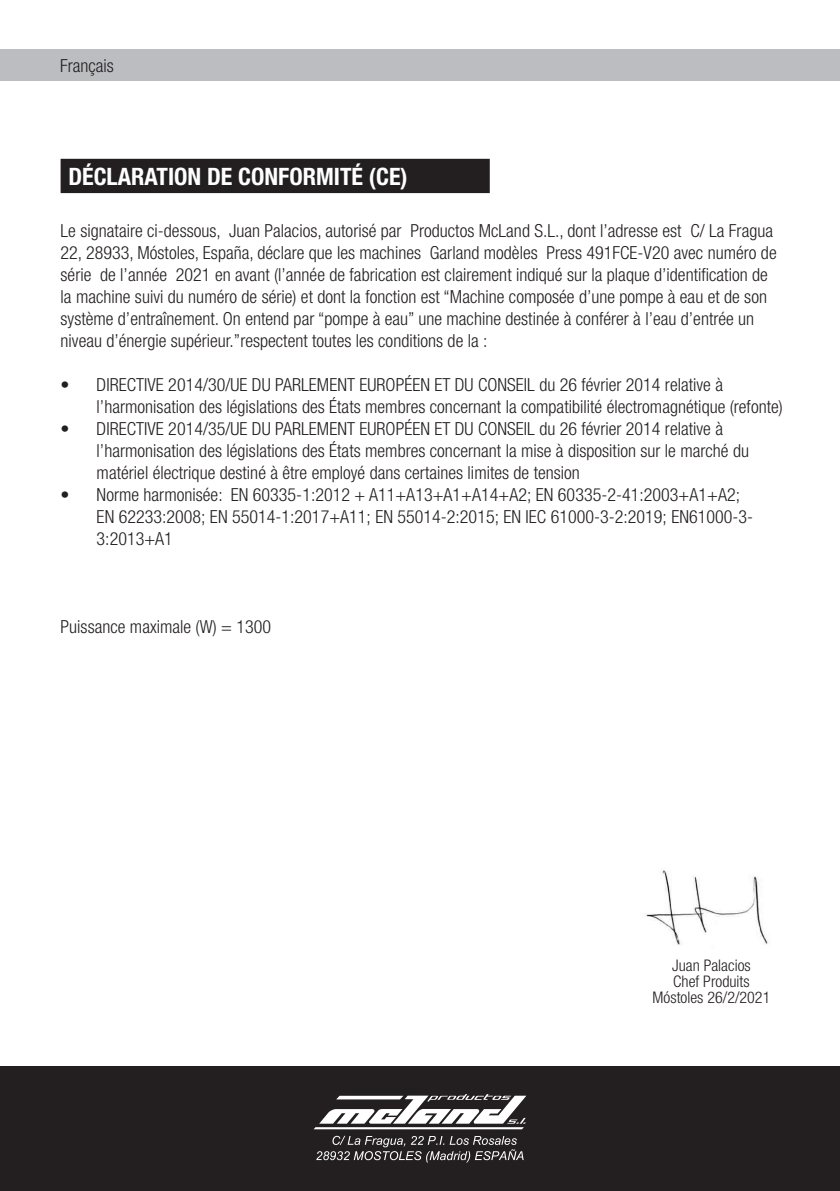
<style>
.page{position:relative;width:840px;height:1191px;background:#fff}
.page>*{position:absolute;margin:0;border:0;box-sizing:border-box;transform-origin:0 0}
.t1{font:700 condensed 24px "Helvetica Neue";color:#fff}
.t2{font:300 condensed 18px/22px "Helvetica Neue";color:#231f20}
.t3{font:300 condensed 16px/16px "Helvetica Neue";color:#231f20;text-align:center}
</style>
<div class="page">
<div style="left:0;top:50px;width:839px;height:31px;background:#bcbdc0"></div>
<div style="left:62px;top:160px;width:426px;height:32px;background:#231f20"></div>
<div style="left:61px;top:159px;width:428px;height:34px;border:2px solid #231f20"></div>
<img style="left:645px;top:870px;width:124px;height:75px">
<div style="left:0;top:1066px;width:839px;height:124px;background:#231f20"></div>
<svg style="left:314px;top:1094px;width:212px;height:35px"></svg>
<svg style="left:316px;top:1135px;width:207px;height:27px"></svg>
<p class="t2" style="left:60px;top:55px;width:55px">Français</p>
<h1 class="t1" style="left:68px;top:162px;width:340px">DÉCLARATION DE CONFORMITÉ (CE)</h1>
<p class="t2" style="left:61px;top:220px;width:717px">Le signataire ci-dessous, Juan Palacios, autorisé par Productos McLand S.L., dont l’adresse est C/ La Fragua 22, 28933, Móstoles, España, déclare que les machines Garland modèles Press 491FCE-V20 avec numéro de série de l’année 2021 en avant (l’année de fabrication est clairement indiqué sur la plaque d’identification de la machine suivi du numéro de série) et dont la fonction est “Machine composée d’une pompe à eau et de son système d’entraînement. On entend par “pompe à eau” une machine destinée à conférer à l’eau d’entrée un niveau d’énergie supérieur.”respectent toutes les conditions de la :</p>
<p class="t2" style="left:97px;top:373px;width:687px;text-indent:-36px">• DIRECTIVE 2014/30/UE DU PARLEMENT EUROPÉEN ET DU CONSEIL du 26 février 2014 relative à l’harmonisation des législations des États membres concernant la compatibilité électromagnétique (refonte)</p>
<p class="t2" style="left:97px;top:417px;width:653px;text-indent:-36px">• DIRECTIVE 2014/35/UE DU PARLEMENT EUROPÉEN ET DU CONSEIL du 26 février 2014 relative à l’harmonisation des législations des États membres concernant la mise à disposition sur le marché du matériel électrique destiné à être employé dans certaines limites de tension</p>
<p class="t2" style="left:97px;top:483px;width:657px;text-indent:-36px">• Norme harmonisée: EN 60335-1:2012 + A11+A13+A1+A14+A2; EN 60335-2-41:2003+A1+A2;<br>EN 62233:2008; EN 55014-1:2017+A11; EN 55014-2:2015; EN IEC 61000-3-2:2019; EN61000-3-<br>3:2013+A1</p>
<p class="t2" style="left:61px;top:615px;width:212px">Puissance maximale (W) = 1300</p>
<p class="t3" style="left:652px;top:957px;width:119px">Juan Palacios<br>Chef Produits<br>Móstoles 26/2/2021</p>
</div>
